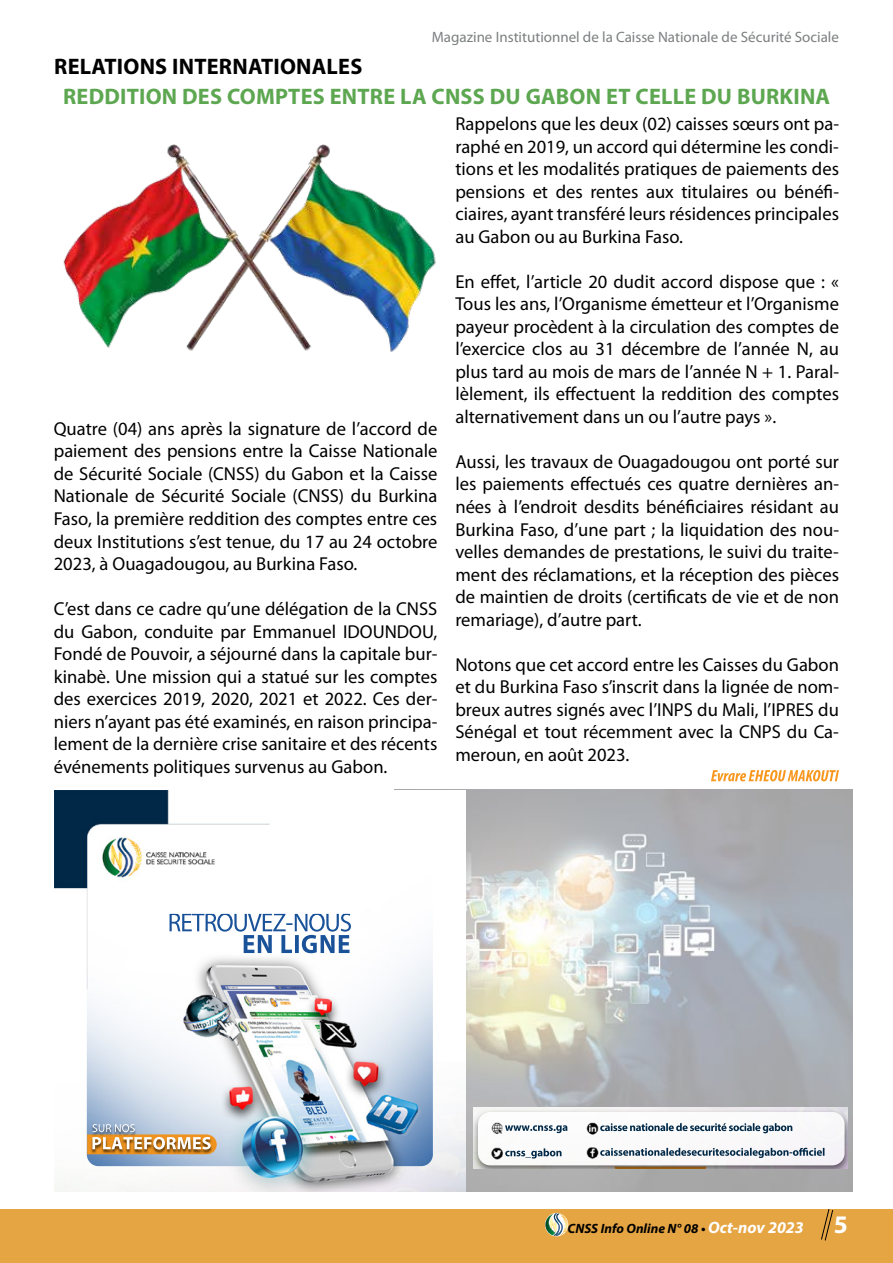
<style>
.page{position:relative;width:893px;height:1263px;background:#fff}
.page>*{position:absolute;margin:0;border:0;box-sizing:border-box;transform-origin:0 0}
.t1{font:700 22.5px "Myriad Pro";letter-spacing:.01em;color:#5da751}
.t2{font:700 22.5px "Myriad Pro";letter-spacing:.01em;color:#000}
.t3{font:18.75px/22.5px "Myriad Pro";color:#000;text-align:justify}
.t4{font:15px "Myriad Pro";color:#7c7f80}
.t5{font:italic 700 13.5px "Myriad Pro";color:#000}
.s1{font-size:16.5px;color:#fff}
.s2{font-style:normal;font-size:25.35px;color:#fff}
</style>
<div class="page">
<div style="left:0;top:1209px;width:893px;height:54px;background:#e6a543"></div>
<svg style="left:545px;top:1213px;width:23px;height:23px"></svg>
<svg style="left:821px;top:1209px;width:13px;height:32px"></svg>
<svg style="left:711px;top:770px;width:128px;height:11px"></svg>
<img style="left:63px;top:144px;width:373px;height:208px">
<img style="left:466px;top:790px;width:386px;height:402px">
<img style="left:54px;top:790px;width:412px;height:402px">
<img style="left:87px;top:824px;width:346px;height:342px">
<img style="left:170px;top:913px;width:181px;height:19px">
<img style="left:244px;top:935px;width:106px;height:18px">
<img style="left:92px;top:1137px;width:119px;height:12px">
<img style="left:93px;top:1124px;width:42px;height:8px">
<img style="left:221px;top:985px;width:162px;height:166px">
<img style="left:474px;top:1107px;width:374px;height:61px">
<img style="left:478px;top:1112px;width:367px;height:53px">
<img style="left:611px;top:1148px;width:213px;height:8px">
<img style="left:505px;top:1148px;width:56px;height:10px">
<img style="left:611px;top:1123px;width:175px;height:8px">
<img style="left:507px;top:1125px;width:60px;height:8px">
<p class="t4" style="left:432px;top:28px;width:409px">Magazine Institutionnel de la Caisse Nationale de Sécurité Sociale</p>
<p class="t2" style="left:54px;top:51px;width:310px">RELATIONS INTERNATIONALES</p>
<p class="t1" style="left:63px;top:81px;width:769px">REDDITION DES COMPTES ENTRE LA CNSS DU GABON ET CELLE DU BURKINA</p>
<p class="t3" style="left:54px;top:417px;width:385px">Quatre (04) ans après la signature de l’accord de paiement des pensions entre la Caisse Nationale de Sécurité Sociale (CNSS) du Gabon et la Caisse Nationale de Sécurité Sociale (CNSS) du Burkina Faso, la première reddition des comptes entre ces deux Institutions s’est tenue, du 17 au 24 octobre 2023, à Ouagadougou, au Burkina Faso.</p>
<p class="t3" style="left:54px;top:597px;width:385px">C’est dans ce cadre qu’une délégation de la CNSS du Gabon, conduite par Emmanuel IDOUNDOU, Fondé de Pouvoir, a séjourné dans la capitale bur&shy;kinabè. Une mission qui a statué sur les comptes des exercices 2019, 2020, 2021 et 2022. Ces der&shy;niers n’ayant pas été examinés, en raison principa&shy;lement de la dernière crise sanitaire et des récents événements politiques survenus au Gabon.</p>
<p class="t3" style="left:455px;top:113px;width:385px">Rappelons que les deux (02) caisses sœurs ont pa&shy;raphé en 2019, un accord qui détermine les condi&shy;tions et les modalités pratiques de paiements des pensions et des rentes aux titulaires ou bénéfi&shy;ciaires, ayant transféré leurs résidences principales au Gabon ou au Burkina Faso.</p>
<p class="t3" style="left:455px;top:270px;width:385px">En effet, l’article 20 dudit accord dispose que : « Tous les ans, l’Organisme émetteur et l’Organisme payeur procèdent à la circulation des comptes de l’exercice clos au 31 décembre de l’année N, au plus tard au mois de mars de l’année N + 1. Paral&shy;lèlement, ils effectuent la reddition des comptes alternativement dans un ou l’autre pays ».</p>
<p class="t3" style="left:455px;top:450px;width:385px">Aussi, les travaux de Ouagadougou ont porté sur les paiements effectués ces quatre dernières an&shy;nées à l’endroit desdits bénéficiaires résidant au Burkina Faso, d’une part ; la liquidation des nou&shy;velles demandes de prestations, le suivi du traite&shy;ment des réclamations, et la réception des pièces de maintien de droits (certificats de vie et de non remariage), d’autre part.</p>
<p class="t3" style="left:455px;top:653px;width:385px">Notons que cet accord entre les Caisses du Gabon et du Burkina Faso s’inscrit dans la lignée de nom&shy;breux autres signés avec l’INPS du Mali, l’IPRES du Sénégal et tout récemment avec la CNPS du Ca&shy;meroun, en août 2023.</p>
<p class="t5" style="left:568px;top:1220px;width:282px">CNSS Info Online N° 08 • <span class="s1">Oct-nov 2023</span> <span class="s2">5</span></p>
</div>
